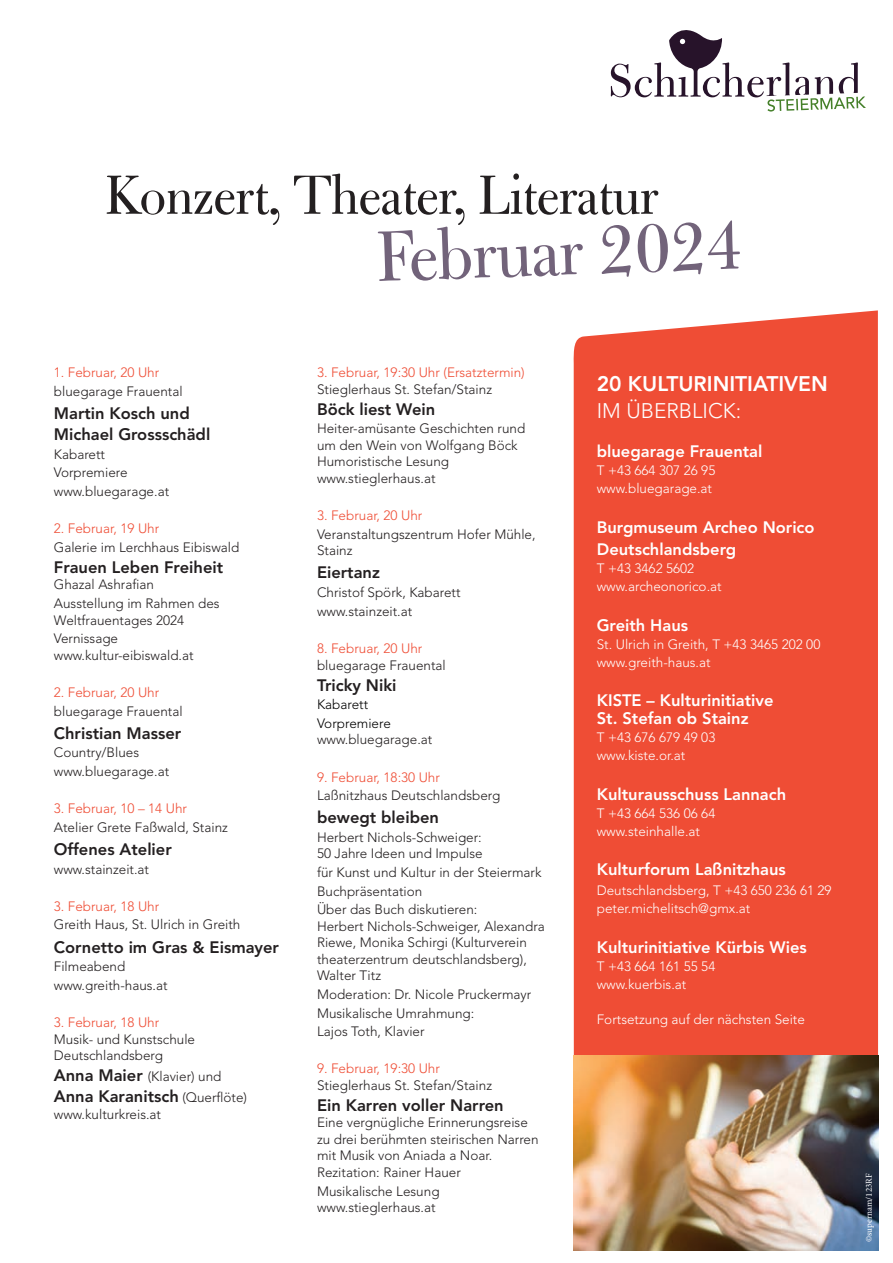
<style>
.page{position:relative;width:893px;height:1263px;background:#fff}
.page>*{position:absolute;margin:0;border:0;box-sizing:border-box;transform-origin:0 0}
.t1{font:79.05px "Bulmer MT Regular Display";color:#72637a}
.t2{font:61.2px "Bulmer MT Regular Display";color:#231f20}
.t3{font:800 21px "Avenir LT Std";color:#fff}
.t4{font:300 21px "Avenir LT Std";color:#fff}
.t5{font:800 16.5px/21px "Avenir LT Std";color:#231f20}
.t6{font:800 16.5px/22.5px "Avenir LT Std";color:#fff}
.t7{font:300 13.5px/16.5px "Avenir LT Std";color:#231f20}
.t8{font:300 13.5px/18px "Avenir LT Std";color:#fff}
.t9{font:300 13.5px "Avenir LT Std";color:#ef4d35}
.t10{font:300 13.5px/18.6px "Avenir LT Std";color:#000001}
.t11{font:9px "Minion Pro";color:#fff}
.s1{font-weight:800;font-size:16.5px}
.s2{font-weight:300;font-size:13.5px}
</style>
<div class="page">
<div style="left:573px;top:310px;width:305px;height:939px;background:#ef4d35"></div>
<img style="left:574px;top:1055px;width:304px;height:195px">
<svg style="left:611px;top:30px;width:255px;height:82px"></svg>
<h2 class="t2" style="left:105px;top:158px;width:555px">Konzert, Theater, Literatur</h2>
<h1 class="t1" style="left:375px;top:209px;width:367px;rotate:-2deg">Februar 2024</h1>
<p class="t9" style="left:54px;top:365px;width:107px">1. Februar, 20 Uhr</p>
<p class="t7" style="left:54px;top:383px;width:130px">bluegarage Frauental</p>
<p class="t5" style="left:54px;top:403px;width:158px">Martin Kosch und<br>Michael Grossschädl</p>
<p class="t7" style="left:54px;top:445px;width:117px;line-height:18.6px">Kabarett<br>Vorpremiere www.bluegarage.at</p>
<p class="t9" style="left:54px;top:521px;width:107px">2. Februar, 19 Uhr</p>
<p class="t7" style="left:54px;top:539px;width:187px">Galerie im Lerchhaus Eibiswald</p>
<p class="t5" style="left:54px;top:557px;width:171px">Frauen Leben Freiheit</p>
<p class="t7" style="left:54px;top:575px;width:167px;line-height:18.6px">Ghazal Ashrafian<br>Ausstellung im Rahmen des</p>
<p class="t7" style="left:54px;top:611px;width:132px;line-height:18.6px">Weltfrauentages 2024<br>Vernissage</p>
<p class="t7" style="left:54px;top:647px;width:141px">www.kultur-eibiswald.at</p>
<p class="t9" style="left:54px;top:684px;width:107px">2. Februar, 20 Uhr</p>
<p class="t7" style="left:54px;top:703px;width:130px">bluegarage Frauental</p>
<p class="t5" style="left:54px;top:722px;width:129px">Christian Masser</p>
<p class="t7" style="left:54px;top:743px;width:117px;line-height:18.6px">Country/Blues www.bluegarage.at</p>
<p class="t9" style="left:54px;top:800px;width:135px">3. Februar, 10 – 14 Uhr</p>
<p class="t7" style="left:54px;top:819px;width:176px">Atelier Grete Faßwald, Stainz</p>
<p class="t5" style="left:54px;top:839px;width:119px">Offenes Atelier</p>
<p class="t7" style="left:54px;top:861px;width:97px">www.stainzeit.at</p>
<p class="t9" style="left:54px;top:898px;width:107px">3. Februar, 18 Uhr</p>
<p class="t7" style="left:54px;top:916px;width:188px">Greith Haus, St. Ulrich in Greith</p>
<p class="t5" style="left:54px;top:936px;width:227px">Cornetto im Gras &amp; Eismayer</p>
<p class="t7" style="left:54px;top:957px;width:115px;line-height:18.6px">Filmeabend www.greith-haus.at</p>
<p class="t9" style="left:54px;top:1014px;width:107px">3. Februar, 18 Uhr</p>
<p class="t7" style="left:54px;top:1031px;width:143px">Musik- und Kunstschule<br>Deutschlandsberg</p>
<p class="t7" style="left:54px;top:1068px;width:169px"><span class="s1">Anna Maier</span> (Klavier) und</p>
<p class="t5" style="left:54px;top:1086px;width:195px">Anna Karanitsch <span class="s2">(Querflöte)</span></p>
<p class="t7" style="left:54px;top:1106px;width:109px">www.kulturkreis.at</p>
<p class="t9" style="left:317px;top:365px;width:209px">3. Februar, 19:30 Uhr (Ersatztermin)</p>
<p class="t7" style="left:317px;top:381px;width:177px">Stieglerhaus St. Stefan/Stainz</p>
<p class="t5" style="left:317px;top:399px;width:120px">Böck liest Wein</p>
<p class="t7" style="left:317px;top:421px;width:210px">Heiter-amüsante Geschichten rund um den Wein von Wolfgang Böck<br>Humoristische Lesung www.stieglerhaus.at</p>
<p class="t9" style="left:317px;top:508px;width:107px">3. Februar, 20 Uhr</p>
<p class="t7" style="left:317px;top:526px;width:220px">Veranstaltungszentrum Hofer Mühle,<br>Stainz</p>
<p class="t5" style="left:317px;top:562px;width:64px">Eiertanz</p>
<p class="t7" style="left:317px;top:583px;width:145px;line-height:18.6px">Christof Spörk, Kabarett www.stainzeit.at</p>
<p class="t9" style="left:317px;top:640px;width:107px">8. Februar, 20 Uhr</p>
<p class="t7" style="left:317px;top:657px;width:130px">bluegarage Frauental</p>
<p class="t5" style="left:317px;top:674px;width:81px">Tricky Niki</p>
<p class="t10" style="left:317px;top:695px;width:75px">Kabarett<br>Vorpremiere</p>
<p class="t7" style="left:317px;top:731px;width:117px">www.bluegarage.at</p>
<p class="t9" style="left:317px;top:769px;width:124px">9. Februar, 18:30 Uhr</p>
<p class="t7" style="left:317px;top:787px;width:185px">Laßnitzhaus Deutschlandsberg</p>
<p class="t5" style="left:317px;top:807px;width:123px">bewegt bleiben</p>
<p class="t7" style="left:317px;top:829px;width:167px">Herbert Nichols-Schweiger:<br>50 Jahre Ideen und Impulse</p>
<p class="t7" style="left:317px;top:863px;width:226px;line-height:18.6px">für Kunst und Kultur in der Steiermark<br>Buchpräsentation<br>Über das Buch diskutieren:</p>
<p class="t7" style="left:317px;top:918px;width:229px">Herbert Nichols-Schweiger, Alexandra<br>Riewe, Monika Schirgi (Kulturverein theaterzentrum deutschlandsberg),<br>Walter Titz</p>
<p class="t7" style="left:317px;top:985px;width:216px;line-height:18.6px">Moderation: Dr. Nicole Pruckermayr<br>Musikalische Umrahmung:<br>Lajos Toth, Klavier</p>
<p class="t9" style="left:317px;top:1061px;width:124px">9. Februar, 19:30 Uhr</p>
<p class="t7" style="left:317px;top:1077px;width:177px">Stieglerhaus St. Stefan/Stainz</p>
<p class="t5" style="left:317px;top:1095px;width:188px">Ein Karren voller Narren</p>
<p class="t7" style="left:317px;top:1114px;width:223px">Eine vergnügliche Erinnerungsreise zu drei berühmten steirischen Narren mit Musik von Aniada a Noar.<br>Rezitation: Rainer Hauer</p>
<p class="t7" style="left:317px;top:1183px;width:124px">Musikalische Lesung www.stieglerhaus.at</p>
<p class="t11" style="left:863px;top:1242px;width:70px;rotate:-90deg">©supernam/123RF</p>
<h3 class="t3" style="left:597px;top:371px;width:232px">20 KULTURINITIATIVEN</h3>
<h3 class="t4" style="left:597px;top:398px;width:146px">IM ÜBERBLICK:</h3>
<p class="t6" style="left:597px;top:440px;width:167px">bluegarage Frauental</p>
<p class="t8" style="left:597px;top:462px;width:120px">T +43 664 307 26 95 www.bluegarage.at</p>
<p class="t6" style="left:597px;top:516px;width:219px">Burgmuseum Archeo Norico<br>Deutschlandsberg</p>
<p class="t8" style="left:597px;top:560px;width:126px">T +43 3462 5602 www.archeonorico.at</p>
<p class="t6" style="left:597px;top:614px;width:93px">Greith Haus</p>
<p class="t8" style="left:597px;top:635px;width:225px">St. Ulrich in Greith, T +43 3465 202 00 www.greith-haus.at</p>
<p class="t6" style="left:597px;top:692px;width:178px;line-height:18px">KISTE – Kulturinitiative<br>St. Stefan ob Stainz</p>
<p class="t8" style="left:597px;top:729px;width:120px">T +43 676 679 49 03 www.kiste.or.at</p>
<p class="t6" style="left:597px;top:783px;width:191px">Kulturausschuss Lannach</p>
<p class="t8" style="left:597px;top:804px;width:120px">T +43 664 536 06 64 www.steinhalle.at</p>
<p class="t6" style="left:597px;top:858px;width:191px">Kulturforum Laßnitzhaus</p>
<p class="t8" style="left:597px;top:881px;width:236px">Deutschlandsberg, T +43 650 236 61 29 peter.michelitsch@gmx.at</p>
<p class="t6" style="left:597px;top:935px;width:211px">Kulturinitiative Kürbis Wies</p>
<p class="t8" style="left:597px;top:957px;width:120px">T +43 664 161 55 54 www.kuerbis.at</p>
<p class="t8" style="left:597px;top:1010px;width:210px">Fortsetzung auf der nächsten Seite</p>
</div>
